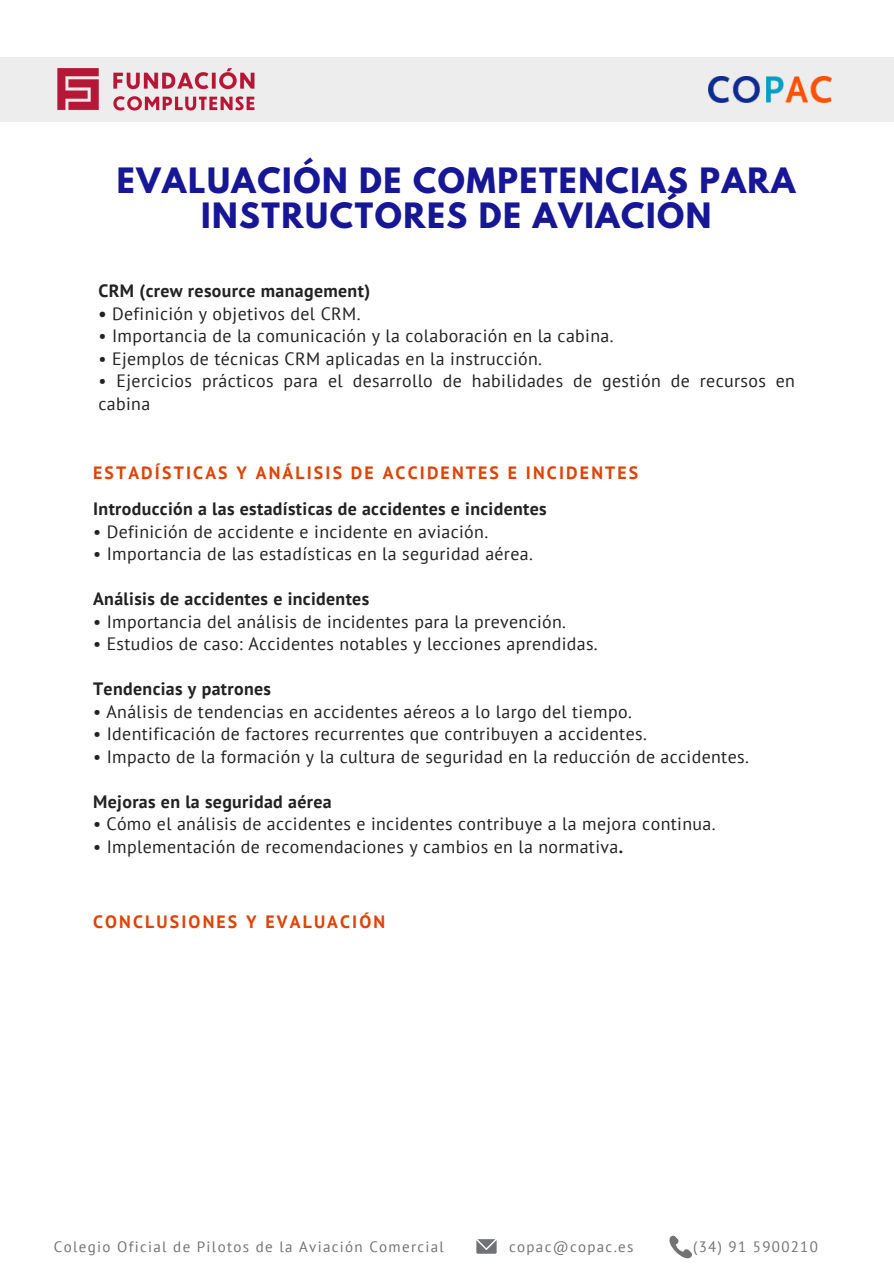
<style>
.page{position:relative;width:894px;height:1264px;background:#fff}
.page>*{position:absolute;margin:0;border:0;box-sizing:border-box;transform-origin:0 0}
.t1{font:700 30.9px/35px "League Spartan";letter-spacing:.05em;color:#171796;text-align:center}
.t2{font:17.85px/22.5px "PT Sans";letter-spacing:.02em;color:#222}
.t3{font:700 17.85px "PT Sans";letter-spacing:.02em;color:#222}
.t4{font:700 17.85px "PT Sans";letter-spacing:.12em;color:#dc4405}
.t5{font:15px "PT Sans";letter-spacing:.085em;color:#737373}
.s1{font-weight:700}
</style>
<div class="page">
<div style="left:0;top:57px;width:893px;height:65px;background:#ededed"></div>
<img style="left:708px;top:76px;width:123px;height:26px">
<svg style="left:476px;top:1239px;width:20px;height:14px"></svg>
<svg style="left:669px;top:1235px;width:23px;height:23px"></svg>
<img style="left:57px;top:68px;width:198px;height:43px">
<h1 class="t1" style="left:117px;top:167px;width:680px">EVALUACIÓN DE COMPETENCIAS PARA<br>INSTRUCTORES DE AVIACIÓN</h1>
<h3 class="t3" style="left:98px;top:279px;width:273px">CRM (crew resource management)</h3>
<h3 class="t2" style="left:98px;top:302px;width:263px"><span class="s1">•</span> Definición y objetivos del CRM.</h3>
<h3 class="t2" style="left:98px;top:324px;width:516px">• Importancia de la comunicación y la colaboración en la cabina.</h3>
<h3 class="t2" style="left:98px;top:347px;width:445px">• Ejemplos de técnicas CRM aplicadas en la instrucción.</h3>
<h3 class="t2" style="left:98px;top:369px;width:698px">• Ejercicios prácticos para el desarrollo de habilidades de gestión de recursos en cabina</h3>
<p class="t4" style="left:93px;top:461px;width:546px">ESTADÍSTICAS Y ANÁLISIS DE ACCIDENTES E INCIDENTES</p>
<h2 class="t3" style="left:93px;top:497px;width:455px">Introducción a las estadísticas de accidentes e incidentes</h2>
<h2 class="t2" style="left:93px;top:519px;width:396px">• Definición de accidente e incidente en aviación.</h2>
<h2 class="t2" style="left:93px;top:542px;width:441px">• Importancia de las estadísticas en la seguridad aérea.</h2>
<h3 class="t3" style="left:93px;top:587px;width:277px">Análisis de accidentes e incidentes</h3>
<h3 class="t2" style="left:93px;top:609px;width:474px">• Importancia del análisis de incidentes para la prevención.</h3>
<h3 class="t2" style="left:93px;top:632px;width:506px">• Estudios de caso: Accidentes notables y lecciones aprendidas.</h3>
<h3 class="t3" style="left:93px;top:677px;width:179px">Tendencias y patrones</h3>
<h3 class="t2" style="left:93px;top:699px;width:540px">• Análisis de tendencias en accidentes aéreos a lo largo del tiempo.</h3>
<h3 class="t2" style="left:93px;top:722px;width:555px">• Identificación de factores recurrentes que contribuyen a accidentes.</h3>
<h3 class="t2" style="left:93px;top:744px;width:657px">• Impacto de la formación y la cultura de seguridad en la reducción de accidentes.</h3>
<h3 class="t3" style="left:93px;top:789px;width:240px">Mejoras en la seguridad aérea</h3>
<h3 class="t2" style="left:93px;top:812px;width:623px">• Cómo el análisis de accidentes e incidentes contribuye a la mejora continua.</h3>
<h3 class="t2" style="left:93px;top:835px;width:531px">• Implementación de recomendaciones y cambios en la normativa<span class="s1">.</span></h3>
<h2 class="t4" style="left:93px;top:909px;width:293px">CONCLUSIONES Y EVALUACIÓN</h2>
<h3 class="t5" style="left:54px;top:1236px;width:391px">Colegio Oficial de Pilotos de la Aviación Comercial</h3>
<h3 class="t5" style="left:509px;top:1236px;width:126px">copac@copac.es</h3>
<h3 class="t5" style="left:693px;top:1236px;width:126px">(34) 91 5900210</h3>
</div>
